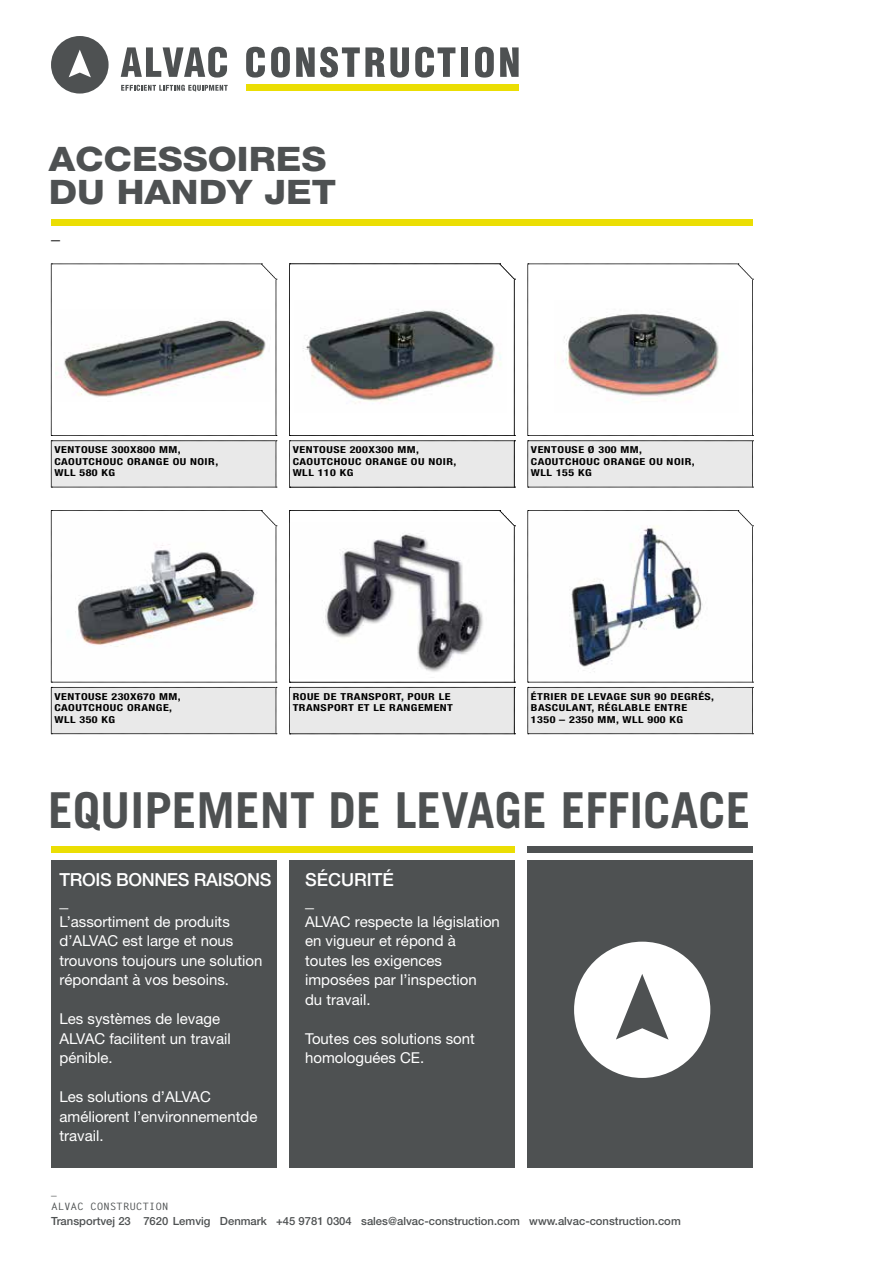
<style>
.page{position:relative;width:893px;height:1263px;background:#fff}
.page>*{position:absolute;margin:0;border:0;box-sizing:border-box;transform-origin:0 0}
.t1{font:700 49.5px "Trade Gothic";color:#4e5152}
.t2{font:800 33.75px/33px "Helvetica Neue";color:#4e5152;scale:1.11 1}
.t3{font:500 18px/21px "Helvetica Neue";letter-spacing:-.02em;color:#fff}
.t4{font:500 18px/21px "Helvetica Neue";color:#fff}
.t5{font:500 18px "Helvetica Neue";color:#000}
.t6{font:15px/19.5px "Helvetica Neue";color:#fff}
.t7{font:500 11.25px "Helvetica Neue";color:#4e5152}
.t8{font:11.25px "Helvetica Neue";color:#4e5152}
.t9{font:700 10.2px "Letter Gothic Std";letter-spacing:-.02em;color:#4e5152;scale:1.11 1}
.t10{font:700 condensed 9.6px/11.4px "Helvetica Neue";letter-spacing:.04em;color:#000;scale:1.25 1}
.t11{font:700 condensed 8.4px "Helvetica Neue";letter-spacing:.04em;color:#000;scale:1.25 1}
.t12{font:700 8.4px "Letter Gothic Std";letter-spacing:.04em;color:#000;scale:1.25 1}
</style>
<div class="page">
<div style="left:51px;top:219px;width:702px;height:6px;background:#ebde03"></div>
<svg style="left:51px;top:264px;width:226px;height:224px"></svg>
<svg style="left:51px;top:510px;width:226px;height:224px"></svg>
<svg style="left:289px;top:264px;width:226px;height:224px"></svg>
<svg style="left:289px;top:510px;width:226px;height:224px"></svg>
<svg style="left:527px;top:264px;width:226px;height:224px"></svg>
<svg style="left:527px;top:510px;width:226px;height:224px"></svg>
<svg style="left:51px;top:36px;width:58px;height:58px"></svg>
<svg style="left:121px;top:85px;width:107px;height:7px"></svg>
<div style="left:246px;top:84px;width:273px;height:7px;background:#ebde03"></div>
<svg style="left:121px;top:47px;width:106px;height:31px"></svg>
<svg style="left:246px;top:47px;width:19px;height:31px"></svg>
<svg style="left:271px;top:47px;width:19px;height:31px"></svg>
<svg style="left:296px;top:47px;width:113px;height:31px"></svg>
<svg style="left:415px;top:47px;width:40px;height:31px"></svg>
<div style="left:461px;top:47px;width:7px;height:30px;background:#4e5152"></div>
<svg style="left:475px;top:47px;width:19px;height:31px"></svg>
<svg style="left:500px;top:47px;width:19px;height:30px"></svg>
<div style="left:51px;top:860px;width:225px;height:307px;background:#4e5152"></div>
<div style="left:289px;top:860px;width:225px;height:307px;background:#4e5152"></div>
<div style="left:528px;top:860px;width:225px;height:307px;background:#4e5152"></div>
<div style="left:51px;top:846px;width:463px;height:7px;background:#ebde03"></div>
<div style="left:528px;top:846px;width:225px;height:7px;background:#4e5152"></div>
<svg style="left:574px;top:942px;width:136px;height:136px"></svg>
<h2 class="t2" style="left:49px;top:142px;width:261px">ACCESSOIRES<br>DU HANDY JET</h2>
<p class="t5" style="left:51px;top:222px;width:10px">_</p>
<p class="t10" style="left:54px;top:444px;width:133px">VENTOUSE 300X800 MM,<br>CAOUTCHOUC ORANGE OU NOIR,<br>WLL 580 KG</p>
<p class="t11" style="left:293px;top:444px;width:71px">NAVN PÅ TILBEHØR</p>
<p class="t12" style="left:293px;top:455px;width:55px">NR. 000000</p>
<p class="t10" style="left:293px;top:444px;width:133px">VENTOUSE 200X300 MM,<br>CAOUTCHOUC ORANGE OU NOIR,<br>WLL 110 KG</p>
<p class="t10" style="left:531px;top:444px;width:133px">VENTOUSE Ø 300 MM,<br>CAOUTCHOUC ORANGE OU NOIR,<br>WLL 155 KG</p>
<p class="t10" style="left:54px;top:691px;width:103px">VENTOUSE 230X670 MM,<br>CAOUTCHOUC ORANGE,<br>WLL 350 KG</p>
<p class="t11" style="left:293px;top:691px;width:71px">NAVN PÅ TILBEHØR</p>
<p class="t12" style="left:293px;top:702px;width:55px">NR. 000000</p>
<p class="t10" style="left:293px;top:691px;width:130px">ROUE DE TRANSPORT, POUR LE<br>TRANSPORT ET LE RANGEMENT</p>
<p class="t10" style="left:531px;top:691px;width:148px">ÉTRIER DE LEVAGE SUR 90 DEGRÉS,<br>BASCULANT, RÉGLABLE ENTRE<br>1350 – 2350 MM, WLL 900 KG</p>
<h1 class="t1" style="left:48px;top:780px;width:704px">EQUIPEMENT DE LEVAGE EFFICACE</h1>
<p class="t3" style="left:60px;top:869px;width:213px">TROIS BONNES RAISONS _</p>
<p class="t6" style="left:60px;top:911px;width:204px">L’assortiment de produits d’ALVAC est large et nous trouvons toujours une solution répondant à vos besoins.</p>
<p class="t6" style="left:60px;top:1009px;width:173px">Les systèmes de levage<br>ALVAC facilitent un travail pénible.</p>
<p class="t6" style="left:60px;top:1087px;width:199px">Les solutions d’ALVAC améliorent l’environnementde travail.</p>
<p class="t4" style="left:305px;top:869px;width:90px">SÉCURITÉ _</p>
<p class="t6" style="left:305px;top:911px;width:196px">ALVAC respecte la législation en vigueur et répond à toutes les exigences imposées par l’inspection<br>du travail.</p>
<p class="t6" style="left:305px;top:1028px;width:171px">Toutes ces solutions sont homologuées CE.</p>
<p class="t8" style="left:51px;top:1184px;width:7px">_</p>
<p class="t9" style="left:51px;top:1200px;width:108px">ALVAC CONSTRUCTION</p>
<p class="t7" style="left:51px;top:1214px;width:631px">Transportvej 23 7620 Lemvig Denmark +45 9781 0304 sales@alvac-construction.com www.alvac-construction.com</p>
</div>
